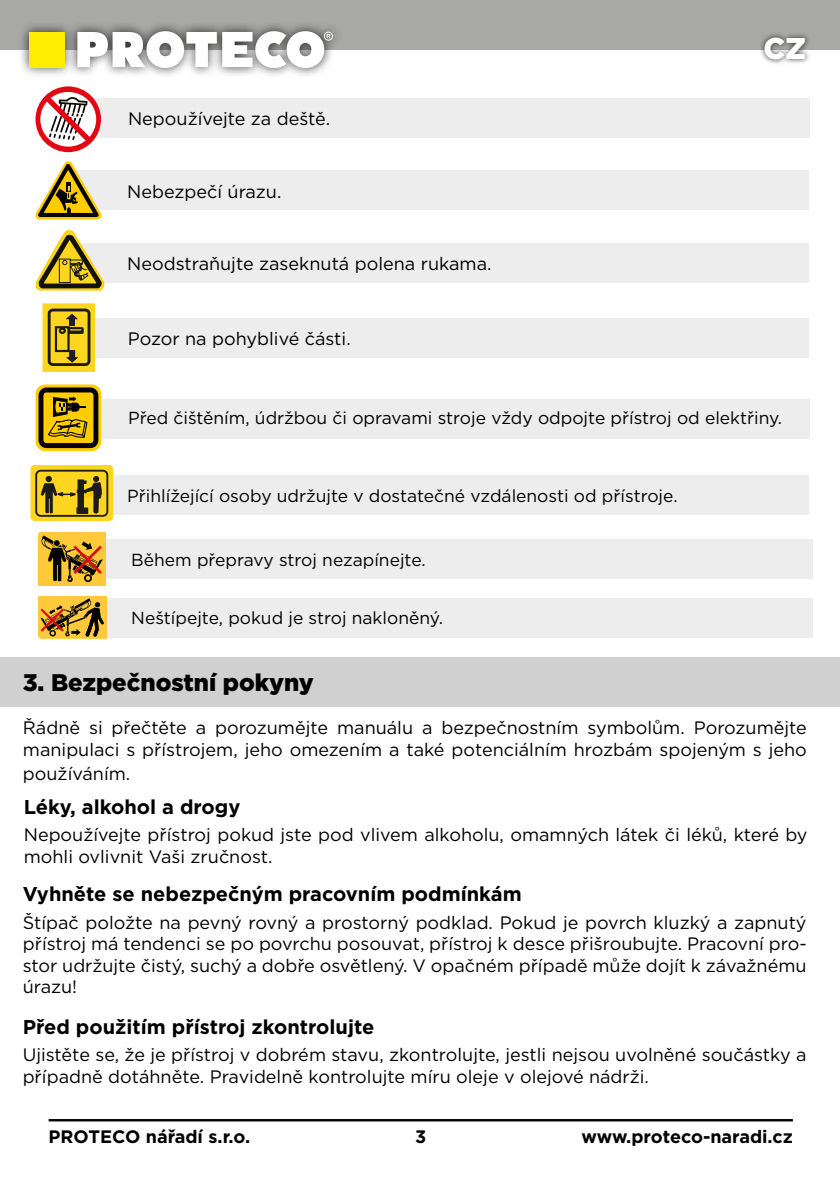
<style>
.page{position:relative;width:840px;height:1191px;background:#fff}
.page>*{position:absolute;margin:0;border:0;box-sizing:border-box;transform-origin:0 0}
.t1{font:900 30px "Gotham";color:#fff}
.t2{font:900 24px "Gotham";color:#000}
.t3{font:700 20px "Gotham";color:#000}
.t4{font:18px/21.6px "Gotham";color:#000}
.t5{font:700 18px "Gotham";color:#000}
.t6{font:17.4px "Gotham";color:#000}
</style>
<div class="page">
<div style="left:0;top:0;width:839px;height:50px;background:#a8a8a7"></div>
<div style="left:18px;top:21px;width:324px;height:57px;background:#000;opacity:.75"></div>
<div style="left:29px;top:32px;width:36px;height:35px;background:#ffed00"></div>
<svg style="left:77px;top:31px;width:256px;height:37px"></svg>
<div style="left:758px;top:32px;width:52px;height:34px;background:#000;opacity:.75"></div>
<hr style="left:49px;top:1119px;width:743px;height:2px;background:#000">
<div style="left:72px;top:598px;width:740px;height:39px;background:#ededed"></div>
<div style="left:72px;top:539px;width:740px;height:39px;background:#ededed"></div>
<div style="left:68px;top:476px;width:740px;height:39px;background:#ededed"></div>
<div style="left:69px;top:399px;width:740px;height:39px;background:#ededed"></div>
<div style="left:68px;top:318px;width:740px;height:39px;background:#ededed"></div>
<div style="left:68px;top:243px;width:740px;height:39px;background:#ededed"></div>
<div style="left:68px;top:171px;width:740px;height:39px;background:#ededed"></div>
<div style="left:69px;top:98px;width:740px;height:39px;background:#ededed"></div>
<svg style="left:35px;top:86px;width:66px;height:66px"></svg>
<svg style="left:36px;top:384px;width:65px;height:67px"></svg>
<svg style="left:38px;top:387px;width:60px;height:61px;background:#927400"></svg>
<svg style="left:35px;top:161px;width:70px;height:130px"></svg>
<div style="left:43px;top:304px;width:51px;height:67px;background:#ffd61f"></div>
<div style="left:42px;top:303px;width:53px;height:69px;border:1px solid #ffd61f"></div>
<svg style="left:54px;top:313px;width:30px;height:49px"></svg>
<div style="left:48px;top:308px;width:42px;height:58px;border:3px solid #1c1c1c;border-radius:4px"></div>
<div style="left:30px;top:465px;width:83px;height:56px;background:#ffd61f;border-radius:4px"></div>
<div style="left:35px;top:470px;width:73px;height:47px;border:2px solid #1c1c1c;border-radius:4px"></div>
<svg style="left:40px;top:476px;width:62px;height:39px"></svg>
<div style="left:0;top:656px;width:839px;height:50px;background:#d0d0d0"></div>
<svg style="left:38px;top:533px;width:68px;height:52px;background:#c08f28"></svg>
<svg style="left:38px;top:596px;width:68px;height:43px;background:#bd8f2a"></svg>
<p class="t4" style="left:128px;top:107px;width:203px">Nepoužívejte za deště.</p>
<p class="t4" style="left:127px;top:180px;width:156px">Nebezpečí úrazu.</p>
<p class="t4" style="left:127px;top:252px;width:365px">Neodstraňujte zaseknutá polena rukama.</p>
<p class="t4" style="left:128px;top:327px;width:224px">Pozor na pohyblivé části.</p>
<h1 class="t1" style="left:762px;top:28px;width:44px">CZ</h1>
<p class="t6" style="left:128px;top:407px;width:655px">Před čištěním, údržbou či opravami stroje vždy odpojte přístroj od elektřiny.</p>
<p class="t6" style="left:127px;top:485px;width:551px">Přihlížející osoby udržujte v dostatečné vzdálenosti od přístroje.</p>
<p class="t6" style="left:131px;top:548px;width:296px">Během přepravy stroj nezapínejte.</p>
<p class="t6" style="left:131px;top:607px;width:313px">Neštípejte, pokud je stroj nakloněný.</p>
<h2 class="t2" style="left:23px;top:666px;width:292px">3. Bezpečnostní pokyny</h2>
<p class="t4" style="left:23px;top:716px;width:785px">Řádně si přečtěte a porozumějte manuálu a bezpečnostním symbolům. Porozumějte manipulaci s přístrojem, jeho omezením a také potenciálním hrozbám spojeným s jeho</p>
<p class="t4" style="left:23px;top:762px;width:109px">používáním.</p>
<p class="t3" style="left:24px;top:793px;width:218px">Léky, alkohol a drogy</p>
<p class="t4" style="left:24px;top:823px;width:784px">Nepoužívejte přístroj pokud jste pod vlivem alkoholu, omamných látek či léků, které by mohli ovlivnit Vaši zručnost.</p>
<p class="t3" style="left:23px;top:881px;width:500px">Vyhněte se nebezpečným pracovním podmínkám</p>
<p class="t4" style="left:23px;top:911px;width:785px;text-align:justify">Štípač položte na pevný rovný a prostorný podklad. Pokud je povrch kluzký a zapnutý přístroj má tendenci se po povrchu posouvat, přístroj k desce přišroubujte. Pracovní pro&shy;stor udržujte čistý, suchý a dobře osvětlený. V opačném případě může dojít k závažnému úrazu!</p>
<p class="t3" style="left:23px;top:1013px;width:353px">Před použitím přístroj zkontrolujte</p>
<p class="t4" style="left:23px;top:1043px;width:785px">Ujistěte se, že je přístroj v dobrém stavu, zkontrolujte, jestli nejsou uvolněné součástky a případně dotáhněte. Pravidelně kontrolujte míru oleje v olejové nádrži.</p>
<p class="t5" style="left:49px;top:1124px;width:203px">PROTECO nářadí s.r.o.</p>
<p class="t5" style="left:415px;top:1124px;width:13px">3</p>
<p class="t5" style="left:581px;top:1124px;width:213px">www.proteco-naradi.cz</p>
</div>
